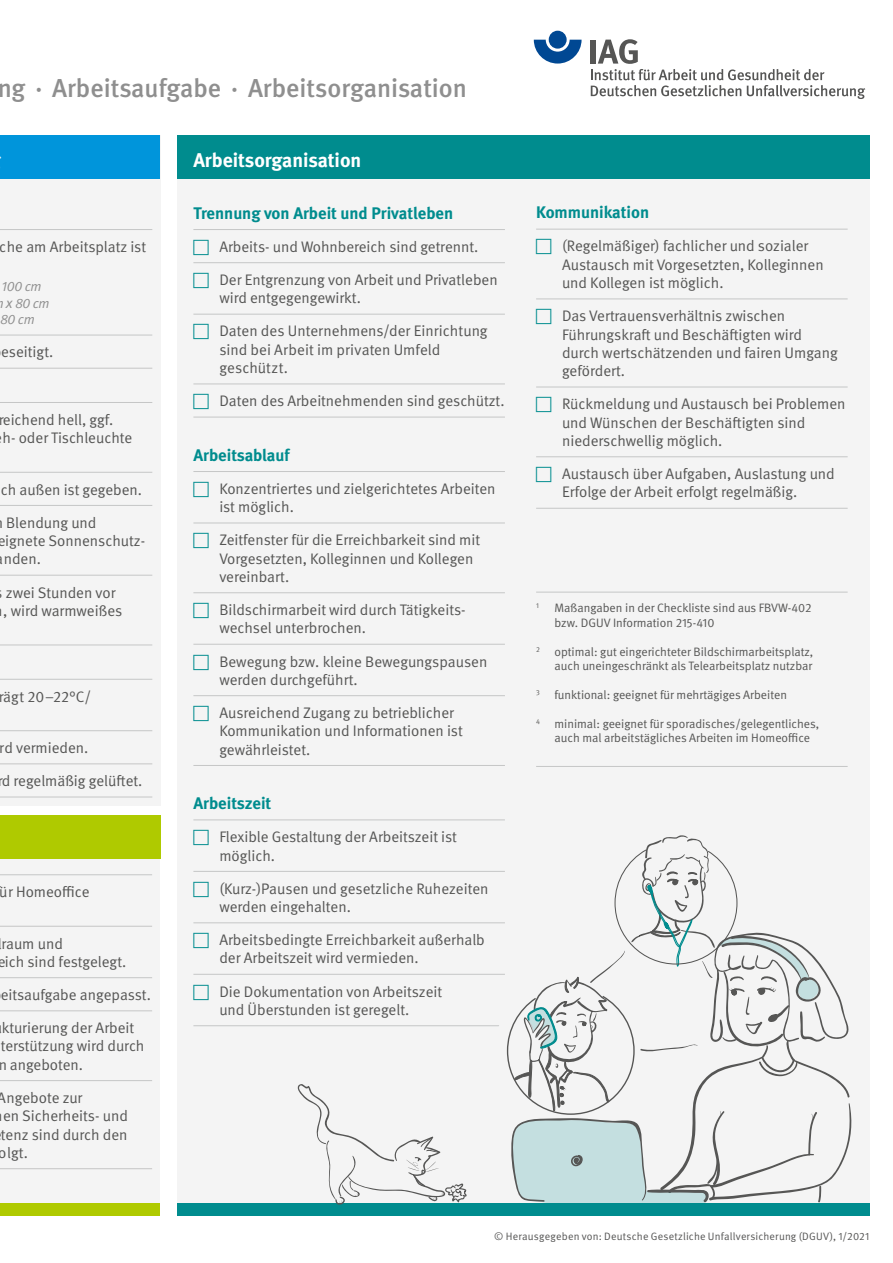
<style>
.page{position:relative;width:893px;height:1263px;background:#fff}
.page>*{position:absolute;margin:0;border:0;box-sizing:border-box;transform-origin:0 0}
.t1{font:500 25.95px "DGUV Meta";color:#8f8f8f}
.t2{font:700 19.8px "DGUV Meta";color:#fff}
.t3{font:700 16.8px "DGUV Meta";color:#008c8e}
.t4{font:15.3px/18.3px "DGUV Meta";color:#565655}
.t5{font:italic 13.8px "DGUV Meta";letter-spacing:-.015em;color:#8f8f8f}
.t6{font:12.15px/14.7px "DGUV Meta";color:#565655}
.t7{font:10.65px "DGUV Meta";letter-spacing:.02em;color:#565655}
.t8{font:7.05px "DGUV Meta";color:#565655}
</style>
<div class="page">
<div style="left:177px;top:135px;width:692px;height:1080px;background:#f4f4f4"></div>
<div style="left:177px;top:1203px;width:692px;height:12px;background:#008c8e"></div>
<div style="left:177px;top:135px;width:692px;height:43px;background:#008c8e"></div>
<hr style="left:193px;top:229px;width:312px;height:1px;background:#c5c6c6">
<hr style="left:193px;top:262px;width:312px;height:1px;background:#c5c6c6">
<hr style="left:193px;top:314px;width:312px;height:1px;background:#c5c6c6">
<hr style="left:193px;top:384px;width:312px;height:1px;background:#c5c6c6">
<hr style="left:193px;top:417px;width:312px;height:1px;background:#c5c6c6">
<hr style="left:193px;top:471px;width:312px;height:1px;background:#c5c6c6">
<hr style="left:193px;top:523px;width:312px;height:1px;background:#c5c6c6">
<hr style="left:193px;top:592px;width:312px;height:1px;background:#c5c6c6">
<hr style="left:193px;top:644px;width:312px;height:1px;background:#c5c6c6">
<hr style="left:193px;top:695px;width:312px;height:1px;background:#c5c6c6">
<hr style="left:193px;top:820px;width:312px;height:1px;background:#c5c6c6">
<hr style="left:193px;top:871px;width:312px;height:1px;background:#c5c6c6">
<hr style="left:193px;top:922px;width:312px;height:1px;background:#c5c6c6">
<hr style="left:193px;top:974px;width:312px;height:1px;background:#c5c6c6">
<hr style="left:193px;top:765px;width:312px;height:1px;background:#c5c6c6">
<hr style="left:193px;top:1025px;width:312px;height:1px;background:#c5c6c6">
<div style="left:496px;top:977px;width:141px;height:137px;background:#f4f4f4;border-radius:50%"></div>
<div style="left:0;top:135px;width:161px;height:670px;background:#f4f4f4"></div>
<div style="left:0;top:815px;width:160px;height:400px;background:#f4f4f4"></div>
<div style="left:0;top:815px;width:161px;height:43px;background:#afca00"></div>
<div style="left:0;top:135px;width:160px;height:43px;background:#0095db"></div>
<svg style="left:534px;top:40px;width:48px;height:24px"></svg>
<div style="left:549px;top:31px;width:18px;height:18px;background:#004893;border-radius:50%"></div>
<svg style="left:591px;top:39px;width:274px;height:60px"></svg>
<hr style="left:0;top:874px;width:152px;height:1px;background:#c5c6c6">
<hr style="left:0;top:926px;width:152px;height:1px;background:#c5c6c6">
<hr style="left:0;top:977px;width:152px;height:1px;background:#c5c6c6">
<hr style="left:0;top:1010px;width:152px;height:1px;background:#c5c6c6">
<hr style="left:0;top:1080px;width:152px;height:1px;background:#c5c6c6">
<hr style="left:0;top:1168px;width:152px;height:1px;background:#c5c6c6">
<hr style="left:536px;top:229px;width:312px;height:1px;background:#c5c6c6">
<hr style="left:536px;top:299px;width:312px;height:1px;background:#c5c6c6">
<hr style="left:536px;top:387px;width:312px;height:1px;background:#c5c6c6">
<hr style="left:536px;top:456px;width:312px;height:1px;background:#c5c6c6">
<hr style="left:536px;top:508px;width:312px;height:1px;background:#c5c6c6">
<hr style="left:536px;top:592px;width:312px;height:1px;background:#c5c6c6">
<hr style="left:536px;top:766px;width:312px;height:1px;background:#c5c6c6">
<svg style="left:506px;top:835px;width:346px;height:368px"></svg>
<svg style="left:297px;top:1084px;width:170px;height:121px"></svg>
<div style="left:0;top:1203px;width:160px;height:12px;background:#afca00"></div>
<hr style="left:0;top:229px;width:152px;height:1px;background:#c5c6c6">
<hr style="left:0;top:335px;width:152px;height:1px;background:#c5c6c6">
<hr style="left:0;top:368px;width:152px;height:1px;background:#c5c6c6">
<hr style="left:0;top:402px;width:152px;height:1px;background:#c5c6c6">
<hr style="left:0;top:472px;width:152px;height:1px;background:#c5c6c6">
<hr style="left:0;top:505px;width:152px;height:1px;background:#c5c6c6">
<hr style="left:0;top:575px;width:152px;height:1px;background:#c5c6c6">
<hr style="left:0;top:645px;width:152px;height:1px;background:#c5c6c6">
<hr style="left:0;top:679px;width:152px;height:1px;background:#c5c6c6">
<hr style="left:0;top:730px;width:152px;height:1px;background:#c5c6c6">
<hr style="left:0;top:764px;width:152px;height:1px;background:#c5c6c6">
<hr style="left:0;top:797px;width:152px;height:1px;background:#c5c6c6">
<h1 class="t1" style="left:-3px;top:73px;width:471px">ng ⋅ Arbeitsaufgabe ⋅ Arbeitsorganisation</h1>
<p class="t4" style="left:0;top:238px;width:148px">che am Arbeitsplatz ist</p>
<p class="t5" style="left:2px;top:278px;width:41px">100 cm</p>
<p class="t5" style="left:6px;top:295px;width:45px">X 80 cm</p>
<p class="t5" style="left:0;top:311px;width:36px">80 cm</p>
<p class="t4" style="left:1px;top:343px;width:54px">eseitigt.</p>
<p class="t4" style="left:-2px;top:411px;width:136px">reichend hell, ggf.<br>h- oder Tischleuchte</p>
<p class="t4" style="left:6px;top:473px;width:138px;line-height:33.2px;text-indent:-5px">ch außen ist gegeben.<br>Blendung und</p>
<p class="t4" style="left:4px;top:532px;width:143px;text-indent:-6px">eignete Sonnenschutz&shy;nden.</p>
<p class="t4" style="left:3px;top:583px;width:121px">zwei Stunden vor<br>, wird warmweißes</p>
<p class="t4" style="left:-2px;top:687px;width:95px">rägt 20–22°C/</p>
<p class="t4" style="left:-3px;top:731px;width:147px;line-height:33.2px">rd vermieden.<br>rd regelmäßig gelüftet.</p>
<p class="t4" style="left:0;top:883px;width:91px">ür Homeoffice</p>
<p class="t4" style="left:-3px;top:934px;width:131px">raum und<br>eich sind festgelegt.</p>
<p class="t4" style="left:1px;top:978px;width:152px;line-height:33.2px">eitsaufgabe angepasst. kturierung der Arbeit</p>
<p class="t4" style="left:-2px;top:1037px;width:148px">terstützung wird durch n angeboten.</p>
<p class="t4" style="left:-2px;top:1089px;width:132px">Angebote zur<br>en Sicherheits- und tenz sind durch den olgt.</p>
<p class="t2" style="left:193px;top:149px;width:169px">Arbeitsorganisation</p>
<p class="t3" style="left:193px;top:203px;width:261px">Trennung von Arbeit und Privatleben</p>
<p class="t4" style="left:219px;top:230px;width:280px;line-height:33.2px">Arbeits- und Wohnbereich sind getrennt.<br>Der Entgrenzung von Arbeit und Privatleben</p>
<p class="t4" style="left:219px;top:282px;width:270px;line-height:33.2px">wird entgegengewirkt.<br>Daten des Unternehmens/der Einrichtung</p>
<p class="t4" style="left:219px;top:341px;width:223px">sind bei Arbeit im privaten Umfeld geschützt.</p>
<p class="t4" style="left:219px;top:392px;width:287px">Daten des Arbeitnehmenden sind geschützt.</p>
<p class="t3" style="left:193px;top:445px;width:98px">Arbeitsablauf</p>
<p class="t4" style="left:219px;top:480px;width:278px">Konzentriertes und zielgerichtetes Arbeiten ist möglich.</p>
<p class="t4" style="left:219px;top:531px;width:262px">Zeitfenster für die Erreichbarkeit sind mit<br>Vorgesetzten, Kolleginnen und Kollegen vereinbart.</p>
<p class="t4" style="left:219px;top:601px;width:248px">Bildschirmarbeit wird durch Tätigkeits&shy;wechsel unterbrochen.</p>
<p class="t4" style="left:219px;top:652px;width:269px">Bewegung bzw. kleine Bewegungspausen werden durchgeführt.</p>
<p class="t4" style="left:219px;top:704px;width:245px">Ausreichend Zugang zu betrieblicher<br>Kommunikation und Informationen ist gewährleistet.</p>
<p class="t3" style="left:193px;top:793px;width:79px">Arbeitszeit</p>
<p class="t4" style="left:219px;top:828px;width:239px">Flexible Gestaltung der Arbeitszeit ist möglich.</p>
<p class="t4" style="left:219px;top:880px;width:271px">(Kurz-)Pausen und gesetzliche Ruhezeiten werden eingehalten.</p>
<p class="t4" style="left:219px;top:931px;width:267px">Arbeitsbedingte Erreichbarkeit außerhalb der Arbeitszeit wird vermieden.</p>
<p class="t4" style="left:219px;top:982px;width:224px">Die Dokumentation von Arbeitszeit und Überstunden ist geregelt.</p>
<p class="t3" style="left:536px;top:202px;width:115px">Kommunikation</p>
<p class="t4" style="left:562px;top:237px;width:263px">(Regelmäßiger) fachlicher und sozialer<br>Austausch mit Vorgesetzten, Kolleginnen und Kollegen ist möglich.</p>
<p class="t4" style="left:562px;top:307px;width:277px">Das Vertrauensverhältnis zwischen<br>Führungskraft und Beschäftigten wird durch wertschätzenden und fairen Umgang gefördert.</p>
<p class="t4" style="left:562px;top:395px;width:285px">Rückmeldung und Austausch bei Problemen und Wünschen der Beschäftigten sind niederschwellig möglich.</p>
<p class="t4" style="left:562px;top:465px;width:274px">Austausch über Aufgaben, Auslastung und<br>Erfolge der Arbeit erfolgt regelmäßig.</p>
<p class="t8" style="left:536px;top:601px;width:4px">1</p>
<p class="t6" style="left:554px;top:601px;width:258px">Maßangaben in der Checkliste sind aus FBVW-402 bzw. DGUV Information 215-410</p>
<p class="t6" style="left:536px;top:644px;width:279px;text-align:right"><sup>2</sup> optimal: gut eingerichteter Bildschirmarbeitsplatz, auch uneingeschränkt als Telearbeitsplatz nutzbar</p>
<p class="t6" style="left:536px;top:688px;width:252px"><sup>3</sup> funktional: geeignet für mehrtägiges Arbeiten</p>
<p class="t6" style="left:554px;top:716px;width:266px;text-indent:-18px"><sup>4</sup> minimal: geeignet für sporadisches/gelegentliches, auch mal arbeitstägliches Arbeiten im Homeoffice</p>
<p class="t7" style="left:494px;top:1230px;width:376px">© Herausgegeben von: Deutsche Gesetzliche Unfallversicherung (DGUV), 1/2021</p>
</div>
